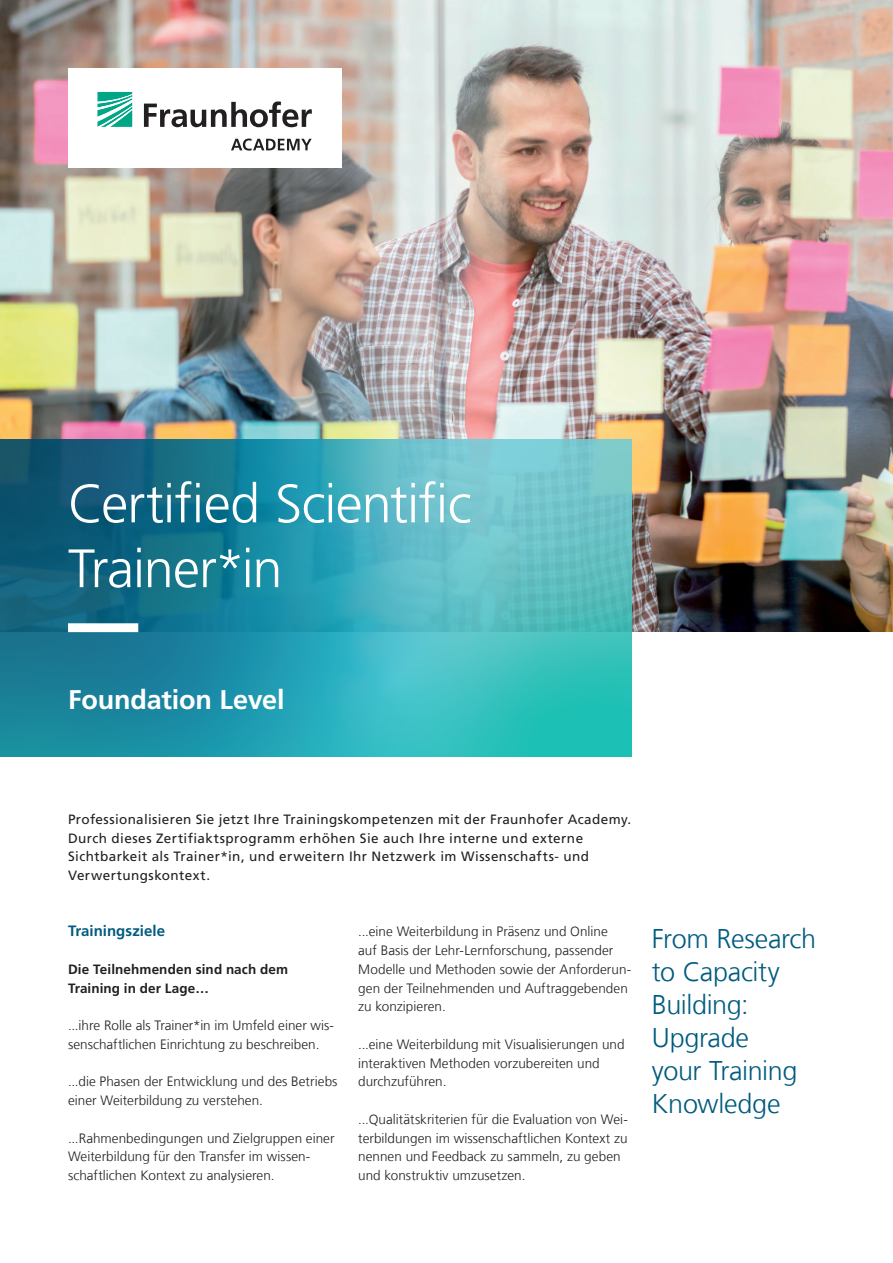
<style>
.page{position:relative;width:893px;height:1263px;background:#fff}
.page>*{position:absolute;margin:0;border:0;box-sizing:border-box;transform-origin:0 0}
.Ueberschrift_36_43_2{font:300 54px/64.8px "Frutiger LT Com";letter-spacing:-.02em;color:#fff}
.Hervorhebung_18pt_re{font:300 27px/33px "Frutiger LT Com";letter-spacing:-.015em;color:#005b7f}
.Sub_Ueberschrift_18{font:700 27px "Frutiger LT Com";letter-spacing:-.005em;color:#fff}
.Zwischenueberschrift{font:700 15px "Frutiger LT Com";letter-spacing:.005em;color:#005b7f}
.Fliesstext_9_12_5_sc{font:300 13.5px/18.8px "Frutiger LT Com";letter-spacing:.005em;color:#231f20}
.Introtext_9_12_5_sch{font:13.5px/18.8px "Frutiger LT Com";letter-spacing:.03em;color:#231f20}
.Zwischenueberschrift-2{font:300 13.5px/18.8px "Frutiger LT Com";color:#231f20}
.Zwischenueberschrift-3{font:700 13.5px/18.8px "Frutiger LT Com";letter-spacing:.01em;color:#231f20}
</style>
<div class="page">
<img style="left:0;top:0;width:893px;height:631px">
<svg style="left:0;top:439px;width:631px;height:317px;background:#329cab"></svg>
<div style="left:68px;top:68px;width:273px;height:100px;background:#fff"></div>
<svg style="left:97px;top:92px;width:35px;height:35px"></svg>
<svg style="left:144px;top:101px;width:168px;height:26px"></svg>
<svg style="left:231px;top:139px;width:81px;height:12px"></svg>
<svg style="left:68px;top:623px;width:521px;height:9px;background:#4bacba"></svg>
<p class="Ueberschrift_36_43_2" style="left:68px;top:472px;width:405px">Certified Scientific<br>Trainer*in</p>
<p class="Sub_Ueberschrift_18" style="left:68px;top:684px;width:218px">Foundation Level</p>
<p class="Introtext_9_12_5_sch" style="left:68px;top:810px;width:565px">Professionalisieren Sie jetzt Ihre Trainingskompetenzen mit der Fraunhofer Academy.<br>Durch dieses Zertifiaktsprogramm erhöhen Sie auch Ihre interne und externe Sichtbarkeit als Trainer*in, und erweitern Ihr Netzwerk im Wissenschafts- und Verwertungskontext.</p>
<p class="Zwischenueberschrift" style="left:68px;top:922px;width:99px">Trainingsziele</p>
<p class="Zwischenueberschrift-3" style="left:68px;top:960px;width:222px">Die Teilnehmenden sind nach dem<br>Training in der Lage…</p>
<p class="Zwischenueberschrift-2" style="left:68px;top:1016px;width:268px">...ihre Rolle als Trainer*in im Umfeld einer wis&shy;senschaftlichen Einrichtung zu beschreiben.</p>
<p class="Fliesstext_9_12_5_sc" style="left:68px;top:1072px;width:271px">...die Phasen der Entwicklung und des Betriebs einer Weiterbildung zu verstehen.</p>
<p class="Fliesstext_9_12_5_sc" style="left:68px;top:1129px;width:268px">...Rahmenbedingungen und Zielgruppen einer<br>Weiterbildung für den Transfer im wissen&shy;schaftlichen Kontext zu analysieren.</p>
<p class="Fliesstext_9_12_5_sc" style="left:358px;top:922px;width:275px">...eine Weiterbildung in Präsenz und Online<br>auf Basis der Lehr-Lernforschung, passender Modelle und Methoden sowie der Anforderun&shy;gen der Teilnehmenden und Auftraggebenden zu konzipieren.</p>
<p class="Fliesstext_9_12_5_sc" style="left:358px;top:1035px;width:268px">...eine Weiterbildung mit Visualisierungen und interaktiven Methoden vorzubereiten und durchzuführen.</p>
<p class="Fliesstext_9_12_5_sc" style="left:358px;top:1110px;width:271px">...Qualitätskriterien für die Evaluation von Wei&shy;terbildungen im wissenschaftlichen Kontext zu nennen und Feedback zu sammeln, zu geben und konstruktiv umzusetzen.</p>
<p class="Hervorhebung_18pt_re" style="left:652px;top:922px;width:166px">From Research to Capacity<br>Building:<br>Upgrade<br>your Training<br>Knowledge</p>
</div>
